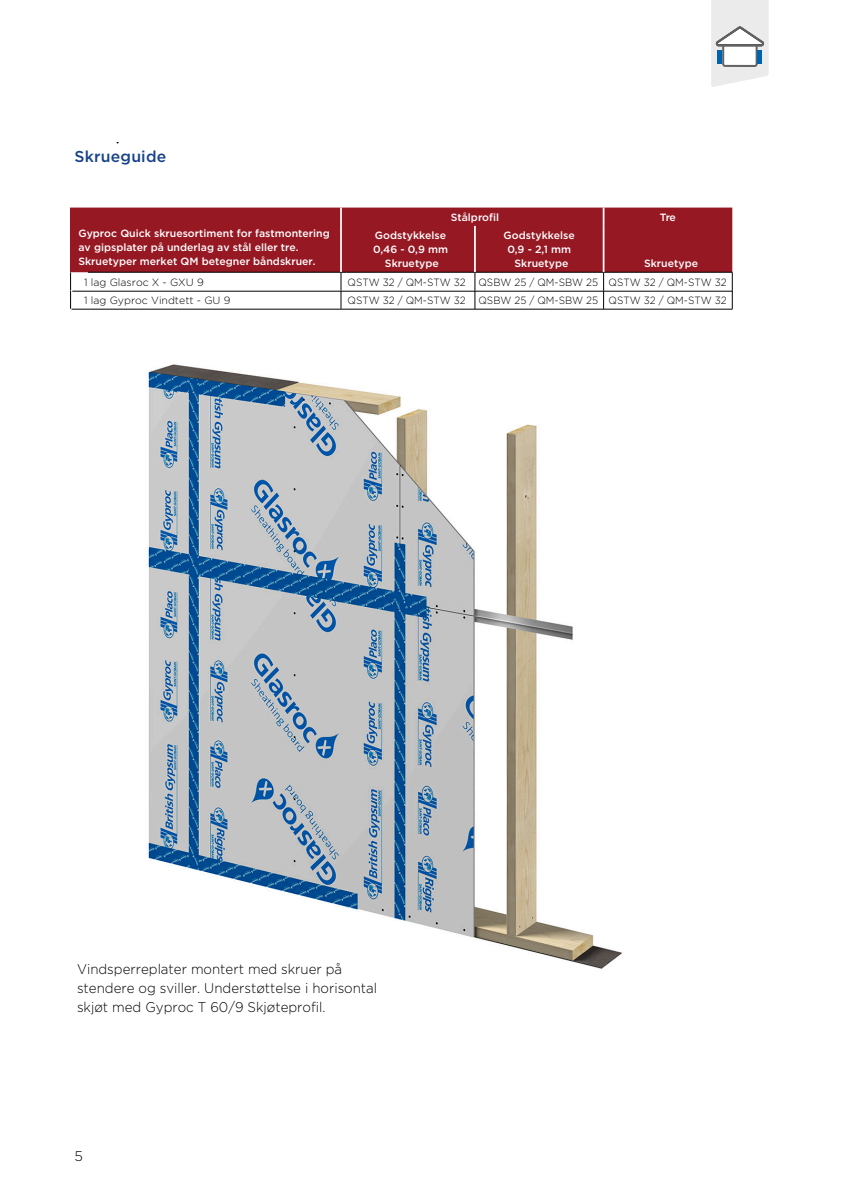
<style>
.page{position:relative;width:844px;height:1191px;background:#fff}
.page>*{position:absolute;margin:0;border:0;box-sizing:border-box;transform-origin:0 0}
.t1{font:500 15.75px "Gotham";letter-spacing:.015em;color:#17428b}
.t2{font:300 14px/19.4px "Gotham";color:#000;scale:.95 1}
.t3{font:300 14px "Gotham";color:#000}
.t4{font:500 10.5px/14px "Gotham";color:#fff;text-align:center}
.t5{font:300 10.5px/17.5px "Gotham";color:#000;scale:.95 1}
.t6{font:300 10.5px/18.4px "Gotham";color:#000}
</style>
<div class="page">
<svg style="left:711px;top:0;width:57px;height:87px"></svg>
<hr style="left:757px;top:50px;width:4px;height:13px;background:#0063af">
<hr style="left:717px;top:50px;width:4px;height:13px;background:#0063af">
<div style="left:70px;top:207px;width:662px;height:65px;background:#961823"></div>
<hr style="left:88px;top:272px;width:258px;height:1px;background:#000">
<hr style="left:346px;top:272px;width:129px;height:1px;background:#000">
<hr style="left:475px;top:272px;width:128px;height:1px;background:#000">
<hr style="left:603px;top:272px;width:129px;height:1px;background:#000">
<hr style="left:72px;top:291px;width:660px;height:1px;background:#000">
<svg style="left:70px;top:272px;width:1px;height:37px"></svg>
<svg style="left:340px;top:272px;width:1px;height:37px"></svg>
<svg style="left:474px;top:272px;width:1px;height:37px"></svg>
<svg style="left:603px;top:272px;width:1px;height:37px"></svg>
<svg style="left:731px;top:272px;width:1px;height:37px"></svg>
<hr style="left:71px;top:309px;width:661px;height:1px;background:#000">
<hr style="left:340px;top:226px;width:2px;height:46px;background:#fff">
<hr style="left:474px;top:226px;width:1px;height:46px;background:#fff">
<hr style="left:602px;top:226px;width:2px;height:46px;background:#fff">
<svg style="left:340px;top:207px;width:2px;height:19px"></svg>
<svg style="left:602px;top:207px;width:2px;height:19px"></svg>
<img style="left:147px;top:364px;width:475px;height:605px">
<h1 class="t1" style="left:74px;top:146px;width:93px">Skrueguide</h1>
<p class="t4" style="left:78px;top:226px;width:253px;text-align:left">Gyproc Quick skruesortiment for fastmontering av gipsplater på underlag av stål eller tre.<br>Skruetyper merket QM betegner båndskruer.</p>
<p class="t4" style="left:450px;top:210px;width:50px">Stålprofil</p>
<p class="t4" style="left:659px;top:210px;width:17px">Tre</p>
<p class="t4" style="left:373px;top:228px;width:77px">Godstykkelse<br>0,46 - 0,9 mm<br>Skruetype</p>
<p class="t4" style="left:503px;top:228px;width:73px">Godstykkelse<br>0,9 - 2,1 mm<br>Skruetype</p>
<p class="t4" style="left:644px;top:256px;width:55px">Skruetype</p>
<p class="t6" style="left:84px;top:272px;width:148px">1 lag Glasroc X - GXU 9<br>1 lag Gyproc Vindtett - GU 9</p>
<p class="t5" style="left:347px;top:274px;width:265px">QSTW 32 / QM-STW 32 QSBW 25 / QM-SBW 25<br>QSTW 32 / QM-STW 32</p>
<p class="t5" style="left:478px;top:274px;width:263px;text-align:right">QSTW 32 / QM-STW 32<br>QSBW 25 / QM-SBW 25 QSTW 32 / QM-STW 32</p>
<h2 class="t2" style="left:77px;top:958px;width:317px">Vindsperreplater montert med skruer på stendere og sviller. Understøttelse i horisontal skjøt med Gyproc T 60/9 Skjøteprofil.</h2>
<h2 class="t3" style="left:74px;top:1147px;width:10px">5</h2>
</div>
